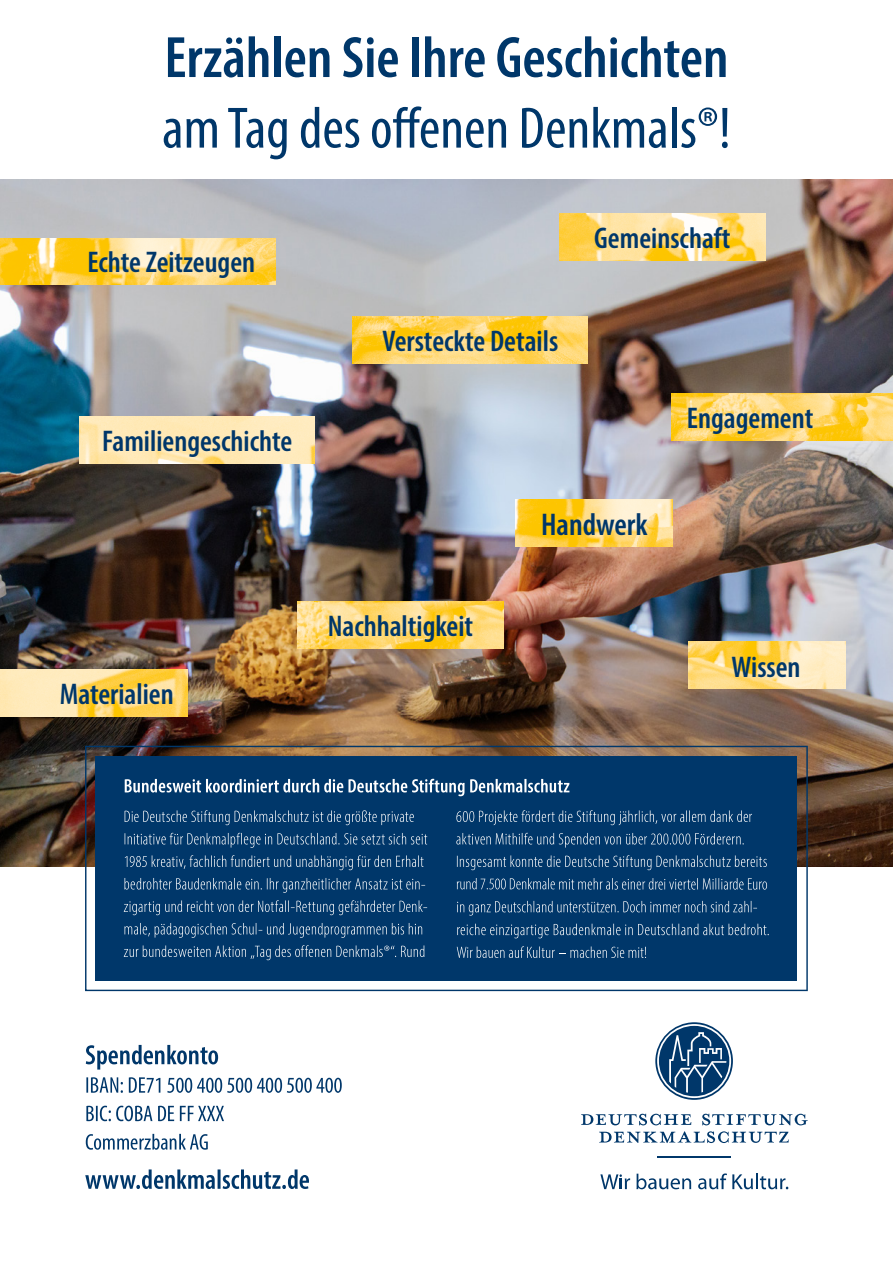
<style>
.page{position:relative;width:893px;height:1263px;background:#fff}
.page>*{position:absolute;margin:0;border:0;box-sizing:border-box;transform-origin:0 0}
.t1{font:600 condensed 58.8px "Myriad Pro";color:#00376a}
.t2{font:condensed 58.8px "Myriad Pro";color:#00376a}
.t3{font:600 condensed 31.5px "Myriad Pro";color:#00376a}
.t4{font:600 condensed 30px "Myriad Pro";color:#00376a}
</style>
<div class="page">
<img style="left:0;top:179px;width:893px;height:687px">
<svg style="left:85px;top:746px;width:723px;height:245px"></svg>
<div style="left:95px;top:756px;width:702px;height:224px;background:#00376a"></div>
<svg style="left:125px;top:810px;width:289px;height:15px"></svg>
<svg style="left:125px;top:833px;width:302px;height:15px"></svg>
<svg style="left:125px;top:855px;width:299px;height:15px"></svg>
<svg style="left:124px;top:878px;width:301px;height:15px"></svg>
<svg style="left:124px;top:900px;width:303px;height:15px"></svg>
<svg style="left:124px;top:923px;width:298px;height:15px"></svg>
<svg style="left:124px;top:945px;width:300px;height:15px"></svg>
<svg style="left:125px;top:779px;width:444px;height:17px"></svg>
<svg style="left:456px;top:810px;width:296px;height:15px"></svg>
<svg style="left:456px;top:833px;width:288px;height:14px"></svg>
<svg style="left:457px;top:855px;width:310px;height:15px"></svg>
<svg style="left:86px;top:1045px;width:132px;height:24px"></svg>
<svg style="left:86px;top:1077px;width:256px;height:16px"></svg>
<svg style="left:86px;top:1105px;width:138px;height:16px"></svg>
<svg style="left:86px;top:1134px;width:122px;height:16px"></svg>
<svg style="left:85px;top:1169px;width:224px;height:20px"></svg>
<svg style="left:655px;top:1022px;width:78px;height:78px"></svg>
<hr style="left:657px;top:1156px;width:74px;height:1px;background:#00376a">
<svg style="left:599px;top:1131px;width:190px;height:12px"></svg>
<svg style="left:581px;top:1114px;width:110px;height:11px"></svg>
<svg style="left:702px;top:1114px;width:106px;height:11px"></svg>
<svg style="left:600px;top:1174px;width:30px;height:15px"></svg>
<svg style="left:636px;top:1174px;width:55px;height:15px"></svg>
<svg style="left:698px;top:1173px;width:90px;height:16px"></svg>
<svg style="left:457px;top:946px;width:189px;height:12px"></svg>
<svg style="left:457px;top:924px;width:312px;height:14px"></svg>
<svg style="left:457px;top:901px;width:300px;height:14px"></svg>
<img style="left:0;top:238px;width:276px;height:47px">
<img style="left:353px;top:317px;width:235px;height:47px">
<img style="left:80px;top:417px;width:235px;height:46px">
<img style="left:671px;top:393px;width:222px;height:47px">
<img style="left:516px;top:499px;width:157px;height:47px">
<img style="left:688px;top:642px;width:157px;height:47px">
<img style="left:560px;top:214px;width:205px;height:46px">
<img style="left:298px;top:601px;width:205px;height:47px">
<img style="left:0;top:670px;width:188px;height:47px">
<svg style="left:457px;top:878px;width:310px;height:12px"></svg>
<h1 class="t1" style="left:164px;top:21px;width:566px">Erzählen Sie Ihre Geschichten</h1>
<h1 class="t2" style="left:162px;top:93px;width:570px">am Tag des offenen Denkmals®!</h1>
<p class="t4" style="left:88px;top:243px;width:169px">Echte Zeitzeugen</p>
<p class="t4" style="left:102px;top:423px;width:192px">Familiengeschichte</p>
<p class="t4" style="left:60px;top:676px;width:115px">Materialien</p>
<p class="t4" style="left:382px;top:323px;width:177px">Versteckte Details</p>
<p class="t4" style="left:594px;top:220px;width:138px">Gemeinschaft</p>
<p class="t4" style="left:687px;top:399px;width:128px">Engagement</p>
<p class="t4" style="left:328px;top:607px;width:147px">Nachhaltigkeit</p>
<p class="t3" style="left:541px;top:505px;width:108px">Handwerk</p>
<p class="t4" style="left:732px;top:648px;width:71px">Wissen</p>
</div>
